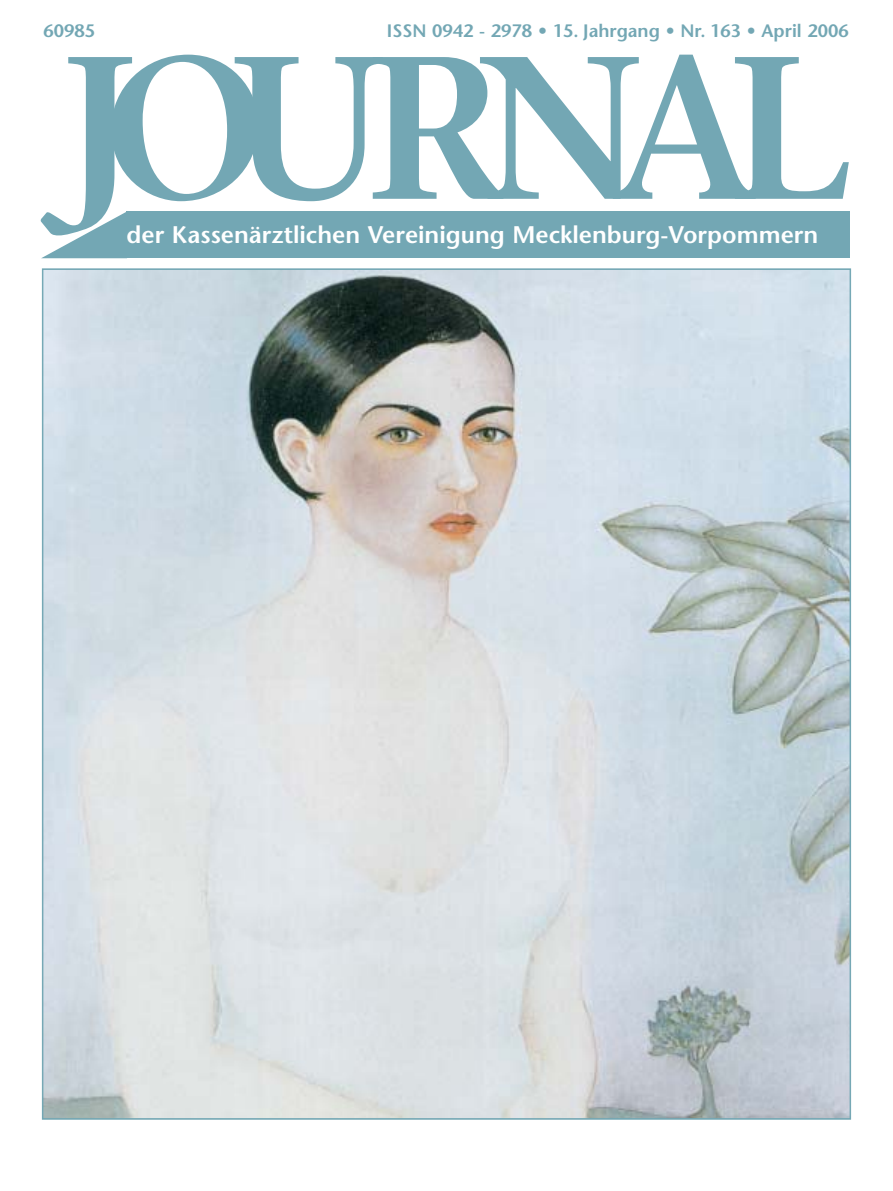
<style>
.page{position:relative;width:893px;height:1191px;background:#fff}
.page>*{position:absolute;margin:0;border:0;box-sizing:border-box;transform-origin:0 0}
.t1{font:600 202.5px "Stone Serif";letter-spacing:-.15em;color:#73a7b4}
.t2{font:600 24px "Stone Sans";color:#fff}
.t3{font:600 18px "Stone Sans";color:#73a7b4}
</style>
<div class="page">
<div style="left:127px;top:211px;width:722px;height:47px;background:#73a7b4"></div>
<svg style="left:42px;top:211px;width:85px;height:47px"></svg>
<img style="left:45px;top:271px;width:803px;height:846px">
<p class="t3" style="left:43px;top:24px;width:53px">60985</p>
<p class="t3" style="left:387px;top:24px;width:463px">ISSN 0942 - 2978 • 15. Jahrgang • Nr. 163 • April 2006</p>
<h1 class="t1" style="left:60px;top:50px;width:796px">JOURNAL</h1>
<p class="t2" style="left:127px;top:225px;width:693px">der Kassenärztlichen Vereinigung Mecklenburg-Vorpommern</p>
</div>
